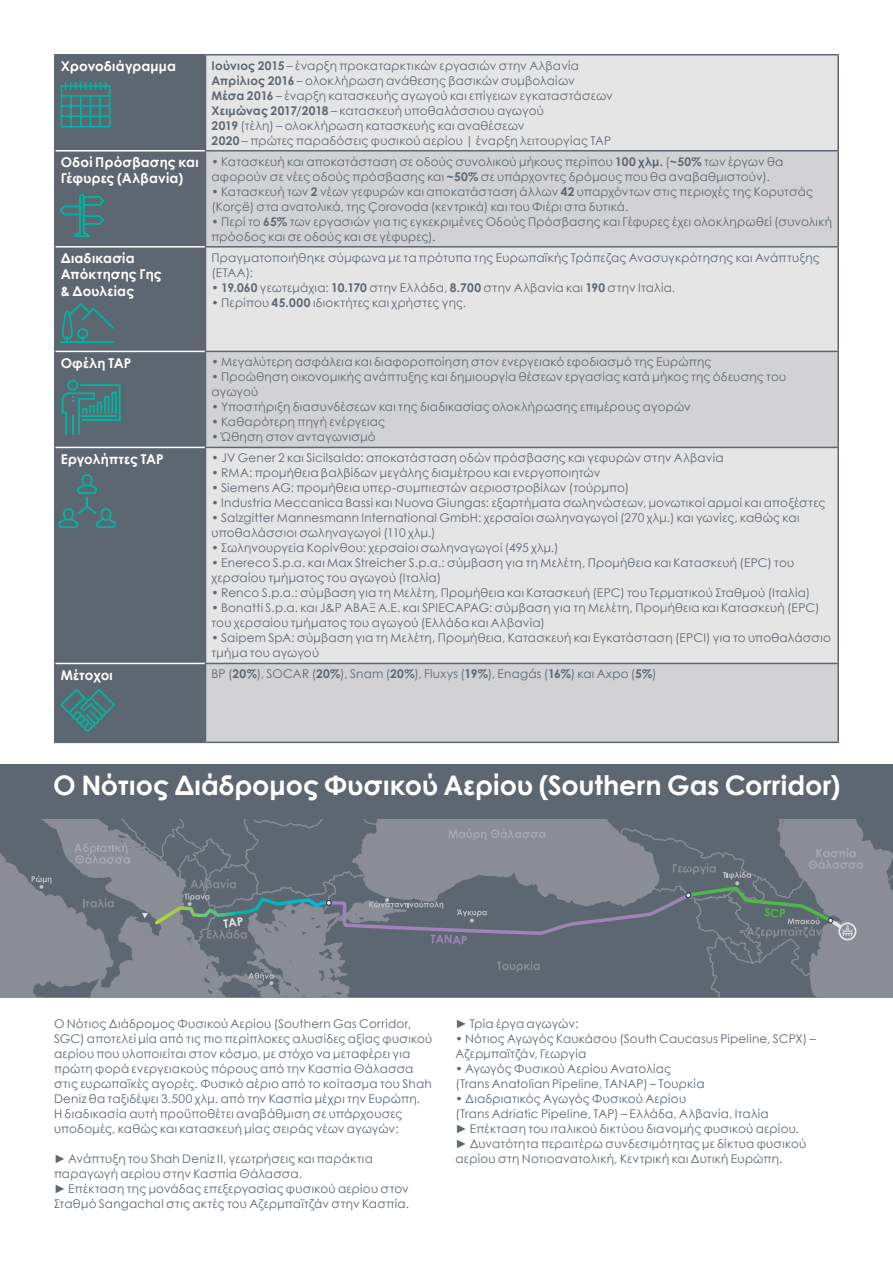
<style>
.page{position:relative;width:893px;height:1263px;background:#fff}
.page>*{position:absolute;margin:0;border:0;box-sizing:border-box;transform-origin:0 0}
.t1{font:700 27px "Century Gothic";color:#fff}
.t2{font:700 13.5px/16.5px "Century Gothic";letter-spacing:.015em;color:#fff}
.t3{font:12px/15px "Century Gothic";letter-spacing:.02em;color:#5c6771}
.t4{font:12px "Century Gothic";letter-spacing:-.01em;color:#5c6771}
.t5{font:700 11.55px "Century Gothic";color:#a182b9}
.s1{font-weight:700}
</style>
<div class="page">
<div style="left:56px;top:56px;width:149px;height:686px;background:#5c6771"></div>
<div style="left:206px;top:56px;width:631px;height:94px;background:#e6e5e6"></div>
<svg style="left:206px;top:152px;width:631px;height:590px;background:#dcdbdd"></svg>
<hr style="left:54px;top:56px;width:2px;height:95px;background:#5c6771">
<hr style="left:206px;top:54px;width:633px;height:2px;background:#5c6771">
<hr style="left:205px;top:56px;width:1px;height:94px;background:#5c6771">
<hr style="left:837px;top:56px;width:2px;height:94px;background:#5c6771">
<hr style="left:54px;top:151px;width:2px;height:96px;background:#5c6771">
<hr style="left:205px;top:150px;width:634px;height:2px;background:#5c6771">
<hr style="left:205px;top:152px;width:1px;height:94px;background:#5c6771">
<hr style="left:837px;top:152px;width:2px;height:94px;background:#5c6771">
<hr style="left:54px;top:247px;width:2px;height:104px;background:#5c6771">
<hr style="left:205px;top:246px;width:634px;height:2px;background:#5c6771">
<hr style="left:205px;top:248px;width:1px;height:103px;background:#5c6771">
<hr style="left:837px;top:248px;width:2px;height:103px;background:#5c6771">
<hr style="left:54px;top:351px;width:2px;height:96px;background:#5c6771">
<hr style="left:205px;top:351px;width:634px;height:1px;background:#5c6771">
<hr style="left:205px;top:352px;width:1px;height:95px;background:#5c6771">
<hr style="left:837px;top:352px;width:2px;height:95px;background:#5c6771">
<hr style="left:54px;top:447px;width:2px;height:216px;background:#5c6771">
<hr style="left:205px;top:447px;width:634px;height:1px;background:#5c6771">
<hr style="left:205px;top:448px;width:1px;height:215px;background:#5c6771">
<hr style="left:837px;top:448px;width:2px;height:215px;background:#5c6771">
<hr style="left:54px;top:663px;width:2px;height:79px;background:#5c6771">
<hr style="left:205px;top:663px;width:634px;height:1px;background:#5c6771">
<hr style="left:205px;top:664px;width:1px;height:78px;background:#5c6771">
<hr style="left:837px;top:664px;width:2px;height:78px;background:#5c6771">
<hr style="left:54px;top:742px;width:152px;height:1px;background:#5c6771">
<hr style="left:206px;top:742px;width:633px;height:1px;background:#5c6771">
<hr style="left:56px;top:150px;width:149px;height:2px;background:#fff">
<hr style="left:56px;top:246px;width:149px;height:2px;background:#fff">
<hr style="left:56px;top:351px;width:149px;height:1px;background:#fff">
<hr style="left:56px;top:447px;width:149px;height:1px;background:#fff">
<hr style="left:56px;top:663px;width:149px;height:1px;background:#fff">
<hr style="left:54px;top:54px;width:152px;height:2px;background:#5c6771">
<div style="left:0;top:764px;width:893px;height:60px;background:#5c6771"></div>
<svg style="left:61px;top:82px;width:50px;height:46px;background:#3e7f80"></svg>
<svg style="left:59px;top:194px;width:45px;height:43px;background:#47777b"></svg>
<svg style="left:60px;top:303px;width:54px;height:40px;background:#4b7479"></svg>
<svg style="left:60px;top:689px;width:55px;height:42px;background:#47787b"></svg>
<svg style="left:62px;top:379px;width:59px;height:56px;background:#437b7e"></svg>
<svg style="left:58px;top:474px;width:58px;height:54px;background:#4f7177"></svg>
<svg style="left:0;top:819px;width:893px;height:179px;background:#717982"></svg>
<p class="t2" style="left:61px;top:57px;width:117px">Χρονοδιάγραμμα</p>
<p class="t3" style="left:212px;top:58px;width:403px"><span class="s1">Ιούνιος 2015</span> – έναρξη προκαταρκτικών εργασιών στην Αλβανία <span class="s1">Απρίλιος 2016</span> – ολοκλήρωση ανάθεσης βασικών συμβολαίων<br><span class="s1">Μέσα 2016</span> – έναρξη κατασκευής αγωγού και επίγειων εγκαταστάσεων <span class="s1">Χειμώνας 2017/2018</span> – κατασκευή υποθαλάσσιου αγωγού<br><span class="s1">2019</span> (τέλη) – ολοκλήρωση κατασκευής και αναθέσεων<br><span class="s1">2020</span> – πρώτες παραδόσεις φυσικού αερίου | έναρξη λειτουργίας TAP</p>
<p class="t2" style="left:61px;top:153px;width:139px">Οδοί Πρόσβασης και<br>Γέφυρες (Αλβανία)</p>
<p class="t3" style="left:211px;top:154px;width:573px">• Κατασκευή και αποκατάσταση σε οδούς συνολικού μήκους περίπου <span class="s1">100 χλμ.</span> (<span class="s1">~50%</span> των έργων θα αφορούν σε νέες οδούς πρόσβασης και <span class="s1">~50%</span> σε υπάρχοντες δρόμους που θα αναβαθμιστούν).</p>
<p class="t3" style="left:211px;top:184px;width:603px">• Κατασκευή των <span class="s1">2</span> νέων γεφυρών και αποκατάσταση άλλων <span class="s1">42</span> υπαρχόντων στις περιοχές της Κορυτσάς (Korçë) στα ανατολικά, της Çorovoda (κεντρικά) και του Φιέρι στα δυτικά.</p>
<p class="t3" style="left:211px;top:214px;width:622px">• Περί το <span class="s1">65%</span> των εργασιών για τις εγκεκριμένες Οδούς Πρόσβασης και Γέφυρες έχει ολοκληρωθεί (συνολική πρόοδος και σε οδούς και σε γέφυρες).</p>
<p class="t2" style="left:61px;top:249px;width:102px">Διαδικασία<br>Απόκτησης Γης &amp; Δουλείας</p>
<p class="t3" style="left:212px;top:250px;width:610px">Πραγματοποιήθηκε σύμφωνα με τα πρότυπα της Ευρωπαϊκής Τράπεζας Ανασυγκρότησης και Ανάπτυξης (ΕΤΑΑ):</p>
<p class="t3" style="left:212px;top:280px;width:465px">• <span class="s1">19.060</span> γεωτεμάχια: <span class="s1">10.170</span> στην Ελλάδα, <span class="s1">8.700</span> στην Αλβανία και <span class="s1">190</span> στην Ιταλία.</p>
<p class="t3" style="left:212px;top:295px;width:256px">• Περίπου <span class="s1">45.000</span> ιδιοκτήτες και χρήστες γης.</p>
<p class="t2" style="left:61px;top:354px;width:72px">Οφέλη TAP</p>
<p class="t3" style="left:212px;top:354px;width:501px">• Μεγαλύτερη ασφάλεια και διαφοροποίηση στον ενεργειακό εφοδιασμό της Ευρώπης</p>
<p class="t3" style="left:212px;top:369px;width:576px">• Προώθηση οικονομικής ανάπτυξης και δημιουργία θέσεων εργασίας κατά μήκος της όδευσης του αγωγού</p>
<p class="t3" style="left:212px;top:399px;width:481px">• Υποστήριξη διασυνδέσεων και της διαδικασίας ολοκλήρωσης επιμέρους αγορών</p>
<p class="t3" style="left:212px;top:414px;width:175px">• Καθαρότερη πηγή ενέργειας</p>
<p class="t3" style="left:212px;top:429px;width:166px">• Ώθηση στον ανταγωνισμό</p>
<p class="t2" style="left:61px;top:450px;width:104px">Εργολήπτες TAP</p>
<p class="t3" style="left:212px;top:450px;width:514px">• JV Gener 2 και Sicilsaldo: αποκατάσταση οδών πρόσβασης και γεφυρών στην Αλβανία</p>
<p class="t3" style="left:212px;top:465px;width:390px">• RMA: προμήθεια βαλβίδων μεγάλης διαμέτρου και ενεργοποιητών</p>
<p class="t3" style="left:212px;top:480px;width:419px">• Siemens AG: προμήθεια υπερ-συμπιεστών αεριοστροβίλων (τούρμπο)</p>
<p class="t3" style="left:212px;top:495px;width:615px">• Industria Meccanica Bassi και Nuova Giungas: εξαρτήματα σωληνώσεων, μονωτικοί αρμοί και αποξέστες</p>
<p class="t3" style="left:212px;top:510px;width:589px">• Salzgitter Mannesmann International GmbH: χερσαίοι σωληναγωγοί (270 χλμ.) και γωνίες, καθώς και υποθαλάσσιοι σωληναγωγοί (110 χλμ.)</p>
<p class="t3" style="left:212px;top:540px;width:349px">• Σωληνουργεία Κορίνθου: χερσαίοι σωληναγωγοί (495 χλμ.)</p>
<p class="t3" style="left:212px;top:555px;width:584px">• Enereco S.p.a. και Max Streicher S.p.a.: σύμβαση για τη Μελέτη, Προμήθεια και Κατασκευή (EPC) του χερσαίου τμήματος του αγωγού (Ιταλία)</p>
<p class="t3" style="left:212px;top:585px;width:600px">• Renco S.p.a.: σύμβαση για τη Μελέτη, Προμήθεια και Κατασκευή (EPC) του Τερματικού Σταθμού (Ιταλία)</p>
<p class="t3" style="left:212px;top:600px;width:609px">• Bonatti S.p.a. και J&amp;P ΑΒΑΞ Α.Ε. και SPIECAPAG: σύμβαση για τη Μελέτη, Προμήθεια και Κατασκευή (EPC) του χερσαίου τμήματος του αγωγού (Ελλάδα και Αλβανία)</p>
<p class="t3" style="left:212px;top:630px;width:621px">• Saipem SpA: σύμβαση για τη Μελέτη, Προμήθεια, Κατασκευή και Εγκατάσταση (EPCI) για το υποθαλάσσιο τμήμα του αγωγού</p>
<p class="t2" style="left:61px;top:666px;width:54px">Μέτοχοι</p>
<p class="t3" style="left:212px;top:666px;width:447px">BP (<span class="s1">20%</span>), SOCAR (<span class="s1">20%</span>), Snam (<span class="s1">20%</span>), Fluxys (<span class="s1">19%</span>), Enagás (<span class="s1">16%</span>) και Axpo (<span class="s1">5%</span>)</p>
<h1 class="t1" style="left:53px;top:765px;width:789px">Ο Νότιος Διάδρομος Φυσικού Αερίου (Southern Gas Corridor)</h1>
<p class="t5" style="left:431px;top:930px;width:38px;rotate:3deg">TANAP</p>
<p class="t3" style="left:54px;top:1015px;width:380px">Ο Νότιος Διάδρομος Φυσικού Αερίου (Southern Gas Corridor, SGC) αποτελεί μία από τις πιο περίπλοκες αλυσίδες αξίας φυσικού αερίου που υλοποιείται στον κόσμο, με στόχο να μεταφέρει για πρώτη φορά ενεργειακούς πόρους από την Κασπία Θάλασσα στις ευρωπαϊκές αγορές. Φυσικό αέριο από το κοίτασμα του Shah Deniz θα ταξιδέψει 3.500 χλμ. από την Κασπία μέχρι την Ευρώπη.<br>Η διαδικασία αυτή προϋποθέτει αναβάθμιση σε υπάρχουσες υποδομές, καθώς και κατασκευή μίας σειράς νέων αγωγών:</p>
<p class="t3" style="left:54px;top:1150px;width:357px">► Ανάπτυξη του Shah Deniz II, γεωτρήσεις και παράκτια παραγωγή αερίου στην Κασπία Θάλασσα.<br>► Επέκταση της μονάδας επεξεργασίας φυσικού αερίου στον Σταθμό Sangachal στις ακτές του Αζερμπαϊτζάν στην Κασπία.</p>
<p class="t4" style="left:455px;top:1015px;width:124px">► Τρία έργα αγωγών:</p>
<p class="t3" style="left:455px;top:1030px;width:362px">• Νότιος Αγωγός Καυκάσου (South Caucasus Pipeline, SCPX) –<br>Αζερμπαϊτζάν, Γεωργία</p>
<p class="t3" style="left:455px;top:1060px;width:251px">• Αγωγός Φυσικού Αερίου Ανατολίας (Trans Anatolian Pipeline, TANAP) – Τουρκία</p>
<p class="t3" style="left:455px;top:1090px;width:352px">• Διαδριατικός Αγωγός Φυσικού Αερίου<br>(Trans Adriatic Pipeline, TAP) – Ελλάδα, Αλβανία, Ιταλία<br>► Επέκταση του ιταλικού δικτύου διανομής φυσικού αερίου. ► Δυνατότητα περαιτέρω συνδεσιμότητας με δίκτυα φυσικού αερίου στη Νοτιοανατολική, Κεντρική και Δυτική Ευρώπη.</p>
</div>
